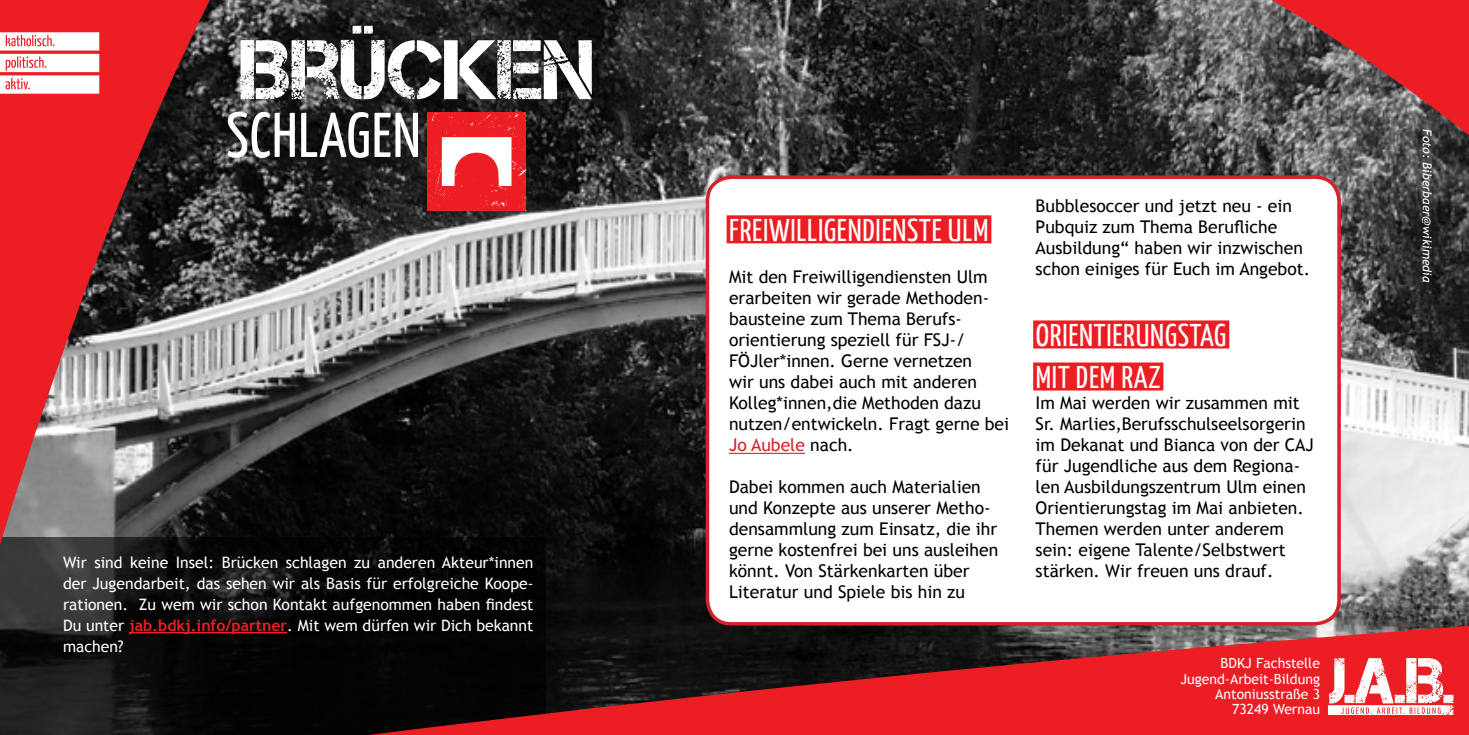
<style>
.page{position:relative;width:1469px;height:735px;background:#fff}
.page>*{position:absolute;margin:0;border:0;box-sizing:border-box;transform-origin:0 0}
.t1{font:84px "Captureit";color:#fff}
.t2{font:63px "BDKJ";color:#fff}
.t3{font:31.5px/42px "BDKJ";letter-spacing:.01em;color:#fff}
.t4{font:17.5px/21px "Trebuchet MS";color:#000}
.t5{font:15.75px/21px "Trebuchet MS";color:#fff;text-align:justify}
.t6{font:14px/15.4px "Trebuchet MS";color:#fff;text-align:right}
.t7{font:italic 12.25px "Trebuchet MS";color:#fff}
.s1{font-weight:700;color:#ed1d24}
.s2{color:#d2232a}
</style>
<div class="page">
<img style="left:210px;top:0;width:1258px;height:625px">
<svg style="left:427px;top:113px;width:99px;height:98px"></svg>
<svg style="left:0;top:536px;width:546px;height:198px;background:#111"></svg>
<hr style="left:129px;top:631px;width:158px;height:2px;background:#ed1d24">
<div style="left:707px;top:177px;width:631px;height:446px;background:#fff;border-radius:24px"></div>
<hr style="left:729px;top:452px;width:76px;height:1px;background:#d2232a">
<svg style="left:727px;top:0;width:265px;height:244px;background:#674e4f"></svg>
<svg style="left:1033px;top:0;width:195px;height:391px"></svg>
<div style="left:705px;top:175px;width:635px;height:450px;border:4px solid #d2232a;border-radius:24px"></div>
<svg style="left:1272px;top:0;width:196px;height:139px;background:#9f3f43"></svg>
<svg style="left:0;top:0;width:210px;height:544px;background:#9e4447"></svg>
<svg style="left:349px;top:625px;width:1119px;height:109px;background:#821b1f"></svg>
<svg style="left:0;top:32px;width:99px;height:62px"></svg>
<svg style="left:1327px;top:657px;width:126px;height:57px"></svg>
<h1 class="t1" style="left:240px;top:23px;width:356px">BRÜCKEN</h1>
<h2 class="t2" style="left:226px;top:95px;width:71px">SCHLAGEN</h2>
<p class="t5" style="left:63px;top:551px;width:472px">Wir sind keine Insel: Brücken schlagen zu anderen Akteur*innen der Jugendarbeit, das sehen wir als Basis für erfolgreiche Koope&shy;rationen. Zu wem wir schon Kontakt aufgenommen haben findest Du unter <span class="s1">jab.bdkj.info/partner</span>. Mit wem dürfen wir Dich bekannt machen?</p>
<h3 class="t3" style="left:729px;top:208px;width:261px">FREIWILLIGENDIENSTE ULM</h3>
<p class="t4" style="left:729px;top:266px;width:281px">Mit den Freiwilligendiensten Ulm erarbeiten wir gerade Methoden&shy;bausteine zum Thema Berufs&shy;orientierung speziell für FSJ-/<br>FÖJler*innen. Gerne vernetzen<br>wir uns dabei auch mit anderen<br>Kolleg*innen,die Methoden dazu nutzen/entwickeln. Fragt gerne bei<br><span class="s2">Jo Aubele</span> nach.</p>
<p class="t4" style="left:729px;top:476px;width:271px">Dabei kommen auch Materialien und Konzepte aus unserer Metho&shy;densammlung zum Einsatz, die ihr gerne kostenfrei bei uns ausleihen könnt. Von Stärkenkarten über<br>Literatur und Spiele bis hin zu</p>
<p class="t4" style="left:1035px;top:195px;width:276px">Bubblesoccer und jetzt neu - ein<br>Pubquiz zum Thema Berufliche<br>Ausbildung“ haben wir inzwischen schon einiges für Euch im Angebot.</p>
<h3 class="t3" style="left:1035px;top:313px;width:192px">ORIENTIERUNGSTAG<br>MIT DEM RAZ</h3>
<p class="t4" style="left:1035px;top:392px;width:280px">Im Mai werden wir zusammen mit Sr. Marlies,Berufsschulseelsorgerin im Dekanat und Bianca von der CAJ für Jugendliche aus dem Regiona&shy;len Ausbildungszentrum Ulm einen Orientierungstag im Mai anbieten.<br>Themen werden unter anderem sein: eigene Talente/Selbstwert stärken. Wir freuen uns drauf.</p>
<p class="t6" style="left:1180px;top:655px;width:141px">BDKJ Fachstelle<br>Jugend-Arbeit-Bildung<br>Antoniusstraße 3<br>73249 Wernau</p>
<p class="t7" style="left:1434px;top:129px;width:155px;rotate:90deg">Foto: Biberbaer@wikimedia</p>
</div>
